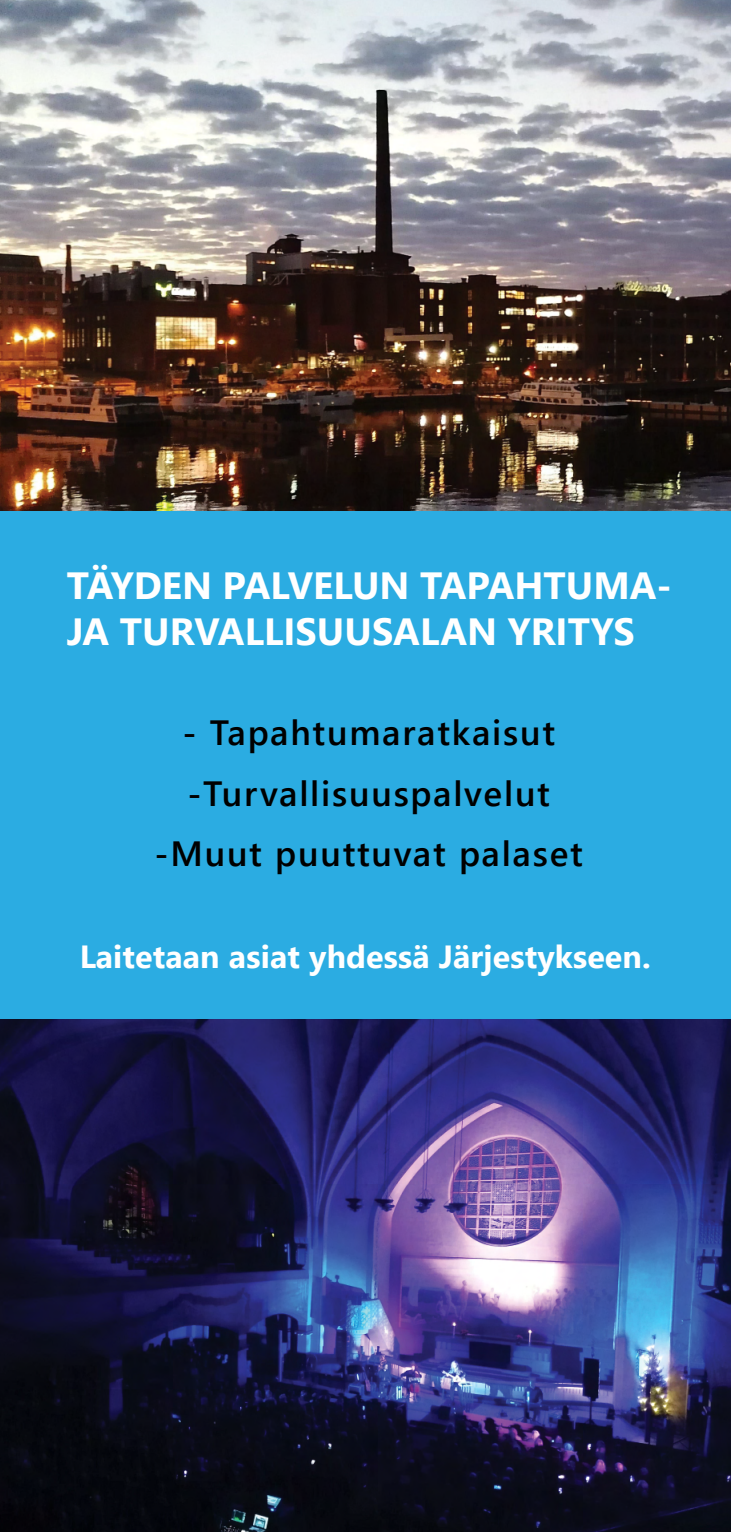
<style>
.page{position:relative;width:731px;height:1532px;background:#fff}
.page>*{position:absolute;margin:0;border:0;box-sizing:border-box;transform-origin:0 0}
.t1{font:700 37.75px/45.5px "Segoe UI";color:#fff}
.t2{font:600 35px/60.2px "Segoe UI";letter-spacing:.05em;color:#000;text-align:center}
.t3{font:700 32px "Segoe UI";letter-spacing:.005em;color:#fff}
</style>
<div class="page">
<img style="left:0;top:1018px;width:731px;height:513px">
<img style="left:0;top:0;width:731px;height:511px">
<div style="left:0;top:511px;width:731px;height:507px;background:#2bace2"></div>
<p class="t1" style="left:67px;top:560px;width:606px">TÄYDEN PALVELUN TAPAHTUMA-<br>JA TURVALLISUUSALAN YRITYS</p>
<p class="t2" style="left:154px;top:699px;width:430px">- Tapahtumaratkaisut -Turvallisuuspalvelut -Muut puuttuvat palaset</p>
<p class="t3" style="left:79px;top:926px;width:573px">Laitetaan asiat yhdessä Järjestykseen.</p>
</div>
